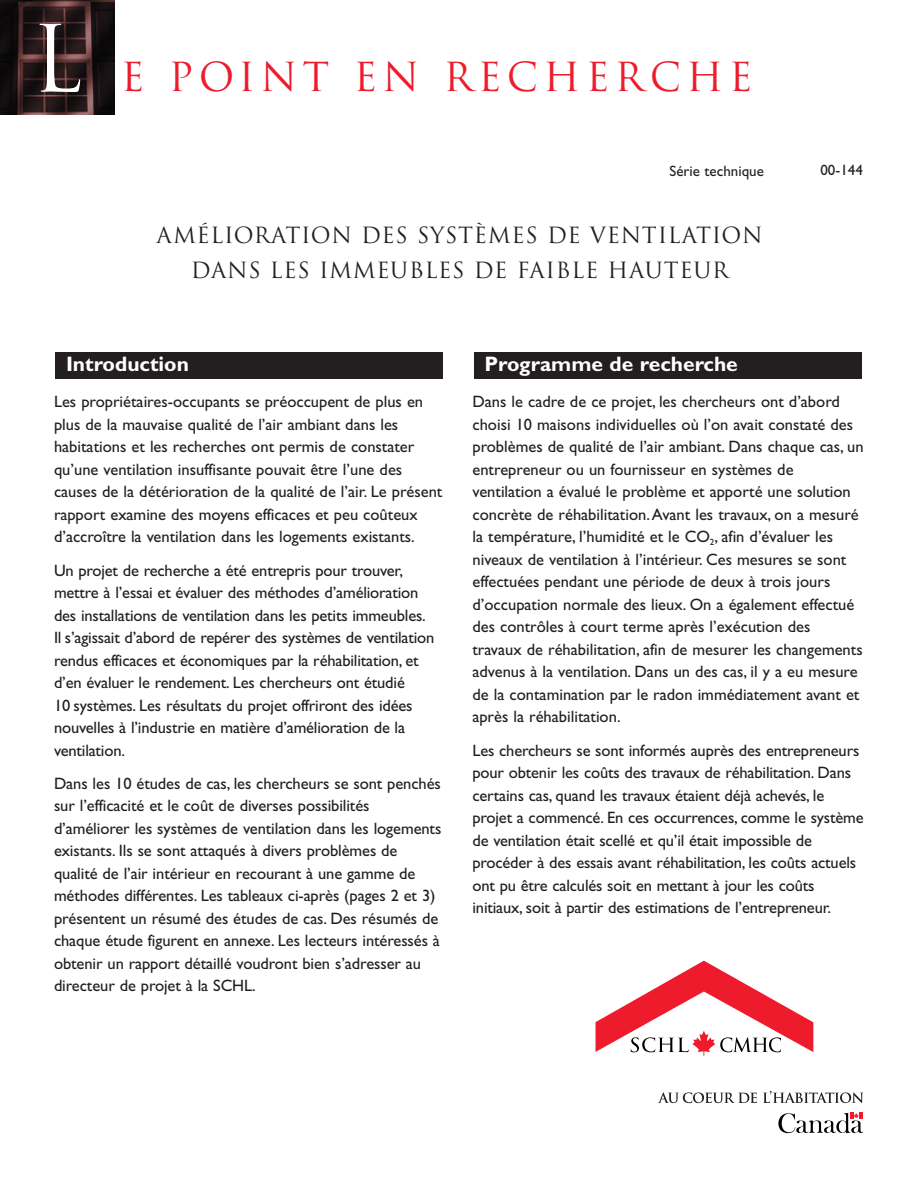
<style>
.page{position:relative;width:918px;height:1188px;background:#fff}
.page>*{position:absolute;margin:0;border:0;box-sizing:border-box;transform-origin:0 0}
.t1{font:90px "Trajan";color:#fff;scale:.95 1}
.t2{font:39px "Trajan";letter-spacing:.13em;color:#ee1b2c}
.t3{font:21.75px/34.5px "Trajan";letter-spacing:.03em;color:#231f20;text-align:center}
.t4{font:700 21px "Gill Sans";color:#fff}
.t5{font:16.5px/22.5px "Gill Sans";letter-spacing:-.005em;color:#231f20}
.t6{font:15px "Gill Sans";color:#231f20}
</style>
<div class="page">
<svg style="left:778px;top:1113px;width:85px;height:20px"></svg>
<svg style="left:596px;top:961px;width:217px;height:95px"></svg>
<svg style="left:658px;top:1092px;width:99px;height:11px"></svg>
<svg style="left:763px;top:1091px;width:100px;height:12px"></svg>
<img style="left:0;top:0;width:115px;height:115px">
<div style="left:56px;top:352px;width:387px;height:28px;background:#231f20"></div>
<div style="left:474px;top:352px;width:387px;height:28px;background:#231f20"></div>
<h1 class="t1" style="left:32px;top:8px;width:55px">L</h1>
<h2 class="t2" style="left:121px;top:55px;width:633px">E POINT EN RECHERCHE</h2>
<p class="t6" style="left:670px;top:166px;width:96px">Série technique</p>
<p class="t6" style="left:820px;top:165px;width:44px">00-144</p>
<h3 class="t3" style="left:157px;top:219px;width:608px">AMÉLIORATION DES SYSTÈMES DE VENTILATION<br>DANS LES IMMEUBLES DE FAIBLE HAUTEUR</h3>
<p class="t4" style="left:66px;top:356px;width:125px">Introduction</p>
<p class="t5" style="left:54px;top:392px;width:390px">Les propriétaires-occupants se préoccupent de plus en plus de la mauvaise qualité de l’air ambiant dans les habitations et les recherches ont permis de constater qu’une ventilation insuffisante pouvait être l’une des causes de la détérioration de la qualité de l’air. Le présent rapport examine des moyens efficaces et peu coûteux d’accroître la ventilation dans les logements existants.</p>
<p class="t5" style="left:54px;top:561px;width:382px">Un projet de recherche a été entrepris pour trouver, mettre à l’essai et évaluer des méthodes d’amélioration des installations de ventilation dans les petits immeubles.<br>Il s’agissait d’abord de repérer des systèmes de ventilation rendus efficaces et économiques par la réhabilitation, et d’en évaluer le rendement. Les chercheurs ont étudié<br>10 systèmes. Les résultats du projet offriront des idées nouvelles à l’industrie en matière d’amélioration de la ventilation.</p>
<p class="t5" style="left:54px;top:774px;width:389px">Dans les 10 études de cas, les chercheurs se sont penchés sur l’efficacité et le coût de diverses possibilités d’améliorer les systèmes de ventilation dans les logements existants. Ils se sont attaqués à divers problèmes de qualité de l’air intérieur en recourant à une gamme de méthodes différentes. Les tableaux ci-après (pages 2 et 3) présentent un résumé des études de cas. Des résumés de chaque étude figurent en annexe. Les lecteurs intéressés à obtenir un rapport détaillé voudront bien s’adresser au directeur de projet à la SCHL.</p>
<p class="t4" style="left:484px;top:356px;width:255px">Programme de recherche</p>
<p class="t5" style="left:472px;top:392px;width:393px">Dans le cadre de ce projet, les chercheurs ont d’abord choisi 10 maisons individuelles où l’on avait constaté des problèmes de qualité de l’air ambiant. Dans chaque cas, un entrepreneur ou un fournisseur en systèmes de ventilation a évalué le problème et apporté une solution concrète de réhabilitation.Avant les travaux, on a mesuré la température, l’humidité et le CO<sub>2</sub>, afin d’évaluer les niveaux de ventilation à l’intérieur. Ces mesures se sont effectuées pendant une période de deux à trois jours d’occupation normale des lieux. On a également effectué des contrôles à court terme après l’exécution des travaux de réhabilitation, afin de mesurer les changements advenus à la ventilation. Dans un des cas, il y a eu mesure de la contamination par le radon immédiatement avant et après la réhabilitation.</p>
<p class="t5" style="left:473px;top:741px;width:393px">Les chercheurs se sont informés auprès des entrepreneurs pour obtenir les coûts des travaux de réhabilitation. Dans certains cas, quand les travaux étaient déjà achevés, le projet a commencé. En ces occurrences, comme le système de ventilation était scellé et qu’il était impossible de procéder à des essais avant réhabilitation, les coûts actuels ont pu être calculés soit en mettant à jour les coûts initiaux, soit à partir des estimations de l’entrepreneur.</p>
</div>
